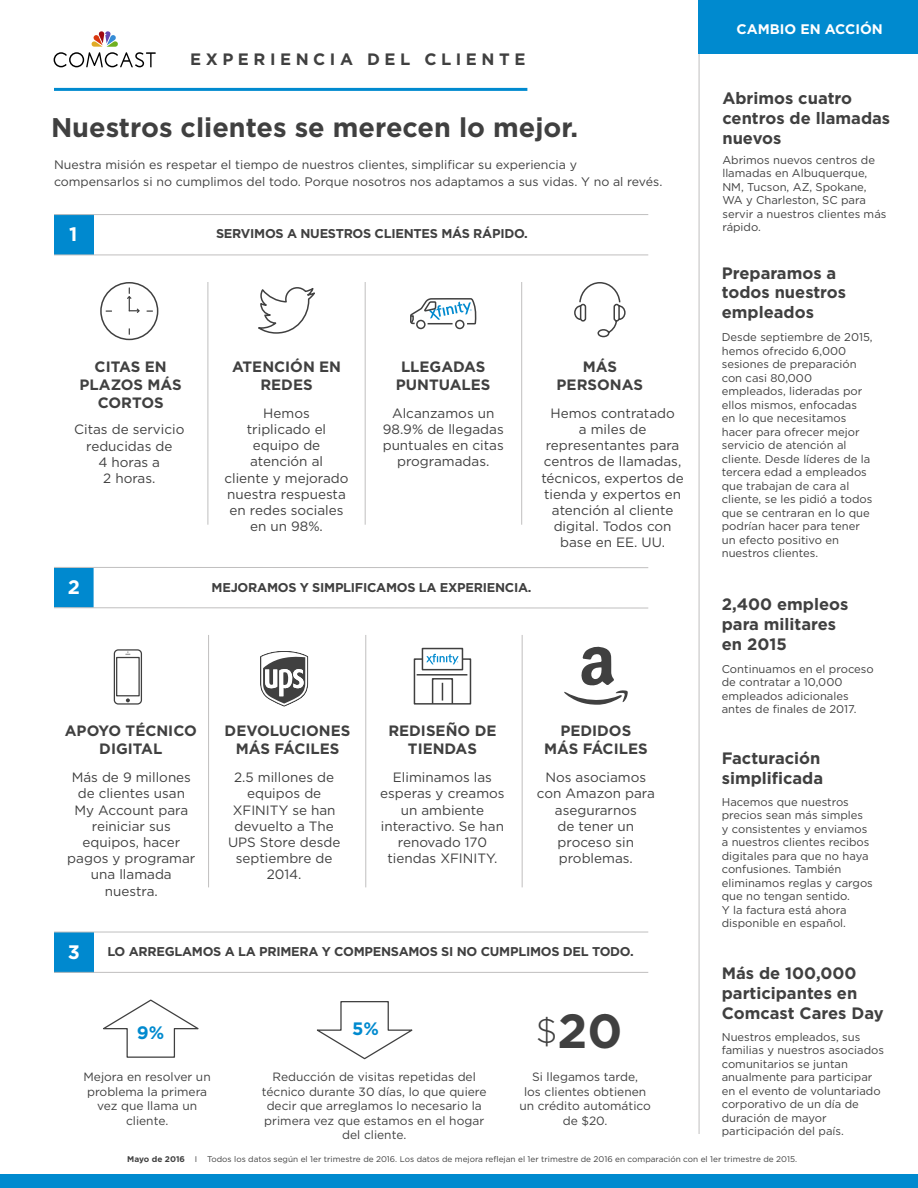
<style>
.page{position:relative;width:918px;height:1188px;background:#fff}
.page>*{position:absolute;margin:0;border:0;box-sizing:border-box;transform-origin:0 0}
.t1{font:700 48px "Gotham";color:#404040}
.t2{font:700 27px "Gotham";color:#404040}
.t3{font:700 19.5px "Gotham";color:#fff}
.t4{font:700 18px "Gotham";color:#008acf}
.t5{font:700 16.5px/19.8px "Gotham";color:#404040}
.t6{font:700 16.5px "Gotham";letter-spacing:.275em;color:#404040}
.t7{font:700 15px/18px "Gotham";color:#404040;text-align:center}
.t8{font:700 13.8px "Gotham";color:#fff}
.t9{font:13.5px/16.2px "Gotham";color:#404040;text-align:center}
.t10{font:700 12.75px "Gotham";letter-spacing:-.02em;color:#404040}
.t11{font:12.3px/16.2px "Gotham";color:#404040}
.t12{font:12px/14.4px "Gotham";color:#404040;text-align:center}
.t13{font:11.25px/13.5px "Gotham";color:#404040}
.t14{font:8.25px "Gotham";color:#404040}
.s1{font-weight:300;font-size:34.5px}
.s2{font-weight:700}
</style>
<div class="page">
<div style="left:54px;top:215px;width:39px;height:40px;background:#0089cf"></div>
<hr style="left:54px;top:214px;width:594px;height:1px;background:#c0bfbf">
<hr style="left:54px;top:255px;width:594px;height:1px;background:#c0bfbf">
<div style="left:100px;top:282px;width:58px;height:58px;border:2px solid #404040;border-radius:50%"></div>
<svg style="left:105px;top:310px;width:7px;height:2px"></svg>
<svg style="left:146px;top:310px;width:7px;height:2px"></svg>
<svg style="left:127px;top:287px;width:13px;height:26px"></svg>
<svg style="left:258px;top:287px;width:57px;height:47px"></svg>
<svg style="left:564px;top:646px;width:64px;height:59px"></svg>
<svg style="left:260px;top:651px;width:49px;height:56px"></svg>
<svg style="left:410px;top:298px;width:67px;height:32px"></svg>
<div style="left:114px;top:649px;width:28px;height:56px;border:1px solid #404040;border-radius:4px"></div>
<svg style="left:126px;top:698px;width:4px;height:4px"></svg>
<svg style="left:125px;top:652px;width:5px;height:3px"></svg>
<div style="left:116px;top:657px;width:24px;height:39px;border:1px solid #404040"></div>
<svg style="left:574px;top:282px;width:52px;height:56px"></svg>
<div style="left:414px;top:658px;width:57px;height:47px;border:2px solid #404040"></div>
<div style="left:422px;top:648px;width:41px;height:22px;background:#fff;border:2px solid #404040"></div>
<svg style="left:431px;top:678px;width:23px;height:27px"></svg>
<hr style="left:417px;top:674px;width:50px;height:2px;background:#404040">
<svg style="left:426px;top:654px;width:33px;height:10px"></svg>
<div style="left:54px;top:568px;width:40px;height:40px;background:#0089cf"></div>
<hr style="left:54px;top:567px;width:594px;height:1px;background:#c0bfbf">
<hr style="left:54px;top:607px;width:594px;height:1px;background:#c0bfbf">
<div style="left:54px;top:932px;width:40px;height:40px;background:#0089cf"></div>
<hr style="left:54px;top:932px;width:594px;height:1px;background:#c0bfbf">
<hr style="left:54px;top:972px;width:594px;height:1px;background:#c0bfbf">
<hr style="left:54px;top:88px;width:473px;height:3px;background:#008acf">
<hr style="left:208px;top:282px;width:1px;height:243px;background:#c0bfbf">
<hr style="left:365px;top:282px;width:1px;height:243px;background:#c0bfbf">
<hr style="left:521px;top:282px;width:1px;height:243px;background:#c0bfbf">
<hr style="left:208px;top:635px;width:1px;height:252px;background:#c0bfbf">
<hr style="left:365px;top:635px;width:1px;height:252px;background:#c0bfbf">
<hr style="left:522px;top:635px;width:1px;height:252px;background:#c0bfbf">
<hr style="left:699px;top:0;width:1px;height:1134px;background:#c0bfbf">
<div style="left:0;top:1174px;width:918px;height:14px;background:#008acf"></div>
<svg style="left:316px;top:1001px;width:97px;height:59px"></svg>
<svg style="left:103px;top:999px;width:96px;height:59px"></svg>
<div style="left:699px;top:0;width:219px;height:54px;background:#008acf"></div>
<svg style="left:54px;top:31px;width:102px;height:36px"></svg>
<h3 class="t6" style="left:190px;top:49px;width:337px">EXPERIENCIA DEL CLIENTE</h3>
<h2 class="t2" style="left:51px;top:110px;width:529px">Nuestros clientes se merecen lo mejor.</h2>
<p class="t11" style="left:54px;top:157px;width:610px">Nuestra misión es respetar el tiempo de nuestros clientes, simplificar su experiencia y compensarlos si no cumplimos del todo. Porque nosotros nos adaptamos a sus vidas. Y no al revés.</p>
<h3 class="t3" style="left:69px;top:221px;width:10px">1</h3>
<p class="t10" style="left:216px;top:225px;width:313px">SERVIMOS A NUESTROS CLIENTES MÁS RÁPIDO.</p>
<h3 class="t7" style="left:80px;top:358px;width:104px">CITAS EN<br>PLAZOS MÁS<br>CORTOS</h3>
<h3 class="t7" style="left:232px;top:358px;width:110px">ATENCIÓN EN<br>REDES</h3>
<h3 class="t7" style="left:396px;top:358px;width:96px">LLEGADAS<br>PUNTUALES</h3>
<h3 class="t7" style="left:557px;top:358px;width:88px">MÁS<br>PERSONAS</h3>
<p class="t9" style="left:541px;top:405px;width:144px">Hemos contratado<br>a miles de representantes para centros de llamadas, técnicos, expertos de tienda y expertos en atención al cliente digital. Todos con base en EE. UU.</p>
<p class="t9" style="left:383px;top:405px;width:123px">Alcanzamos un<br>98.9% de llegadas puntuales en citas programadas.</p>
<p class="t9" style="left:224px;top:405px;width:126px">Hemos<br>triplicado el equipo de atención al<br>cliente y mejorado nuestra respuesta en redes sociales en un 98%.</p>
<p class="t9" style="left:74px;top:421px;width:112px">Citas de servicio reducidas de<br>4 horas a<br>2 horas.</p>
<h3 class="t3" style="left:68px;top:574px;width:14px">2</h3>
<p class="t10" style="left:212px;top:579px;width:321px">MEJORAMOS Y SIMPLIFICAMOS LA EXPERIENCIA.</p>
<h3 class="t7" style="left:65px;top:722px;width:134px">APOYO TÉCNICO<br>DIGITAL</h3>
<h3 class="t7" style="left:225px;top:722px;width:127px">DEVOLUCIONES<br>MÁS FÁCILES</h3>
<h3 class="t7" style="left:388px;top:722px;width:110px">REDISEÑO DE<br>TIENDAS</h3>
<h3 class="t7" style="left:544px;top:722px;width:105px">PEDIDOS<br>MÁS FÁCILES</h3>
<p class="t9" style="left:67px;top:769px;width:130px">Más de 9 millones de clientes usan<br>My Account para reiniciar sus equipos, hacer pagos y programar una llamada nuestra.</p>
<p class="t9" style="left:228px;top:769px;width:114px">2.5 millones de equipos de<br>XFINITY se han devuelto a The<br>UPS Store desde septiembre de<br>2014.</p>
<p class="t9" style="left:380px;top:769px;width:126px">Eliminamos las esperas y creamos un ambiente interactivo. Se han renovado 170 tiendas XFINITY.</p>
<p class="t9" style="left:537px;top:769px;width:120px">Nos asociamos con Amazon para asegurarnos<br>de tener un proceso sin problemas.</p>
<h3 class="t3" style="left:68px;top:939px;width:14px">3</h3>
<p class="t10" style="left:107px;top:943px;width:528px">LO ARREGLAMOS A LA PRIMERA Y COMPENSAMOS SI NO CUMPLIMOS DEL TODO.</p>
<h3 class="t4" style="left:137px;top:1020px;width:29px">9%</h3>
<h3 class="t4" style="left:352px;top:1017px;width:28px">5%</h3>
<h1 class="t1" style="left:536px;top:999px;width:88px"><span class="s1">$</span>20</h1>
<p class="t12" style="left:84px;top:1070px;width:129px">Mejora en resolver un problema la primera vez que llama un cliente.</p>
<p class="t12" style="left:262px;top:1070px;width:226px">Reducción de visitas repetidas del técnico durante 30 días, lo que quiere decir que arreglamos lo necesario la primera vez que estamos en el hogar del cliente.</p>
<p class="t12" style="left:519px;top:1070px;width:133px">Si llegamos tarde,<br>los clientes obtienen un crédito automático de $20.</p>
<p class="t8" style="left:737px;top:20px;width:148px">CAMBIO EN ACCIÓN</p>
<h3 class="t5" style="left:722px;top:88px;width:169px">Abrimos cuatro centros de llamadas nuevos</h3>
<p class="t13" style="left:722px;top:153px;width:166px">Abrimos nuevos centros de llamadas en Albuquerque,<br>NM, Tucson, AZ, Spokane,<br>WA y Charleston, SC para servir a nuestros clientes más rápido.</p>
<h3 class="t5" style="left:722px;top:263px;width:126px">Preparamos a todos nuestros empleados</h3>
<p class="t13" style="left:722px;top:330px;width:152px">Desde septiembre de 2015, hemos ofrecido 6,000 sesiones de preparación con casi 80,000 empleados, lideradas por ellos mismos, enfocadas en lo que necesitamos hacer para ofrecer mejor servicio de atención al cliente. Desde líderes de la tercera edad a empleados que trabajan de cara al cliente, se les pidió a todos que se centraran en lo que podrían hacer para tener un efecto positivo en nuestros clientes.</p>
<h3 class="t5" style="left:722px;top:594px;width:128px">2,400 empleos para militares en 2015</h3>
<p class="t13" style="left:722px;top:662px;width:153px">Continuamos en el proceso de contratar a 10,000 empleados adicionales antes de finales de 2017.</p>
<h3 class="t5" style="left:722px;top:748px;width:103px">Facturación simplificada</h3>
<p class="t13" style="left:722px;top:795px;width:153px">Hacemos que nuestros precios sean más simples<br>y consistentes y enviamos a nuestros clientes recibos digitales para que no haya confusiones. También eliminamos reglas y cargos que no tengan sentido.<br>Y la factura está ahora disponible en español.</p>
<h3 class="t5" style="left:722px;top:964px;width:163px">Más de 100,000 participantes en<br>Comcast Cares Day</h3>
<p class="t13" style="left:722px;top:1030px;width:164px">Nuestros empleados, sus familias y nuestros asociados comunitarios se juntan anualmente para participar en el evento de voluntariado corporativo de un día de duración de mayor participación del país.</p>
<p class="t14" style="left:127px;top:1154px;width:671px"><span class="s2">Mayo de 2016</span> I Todos los datos según el 1er trimestre de 2016. Los datos de mejora reflejan el 1er trimestre de 2016 en comparación con el 1er trimestre de 2015.</p>
</div>
